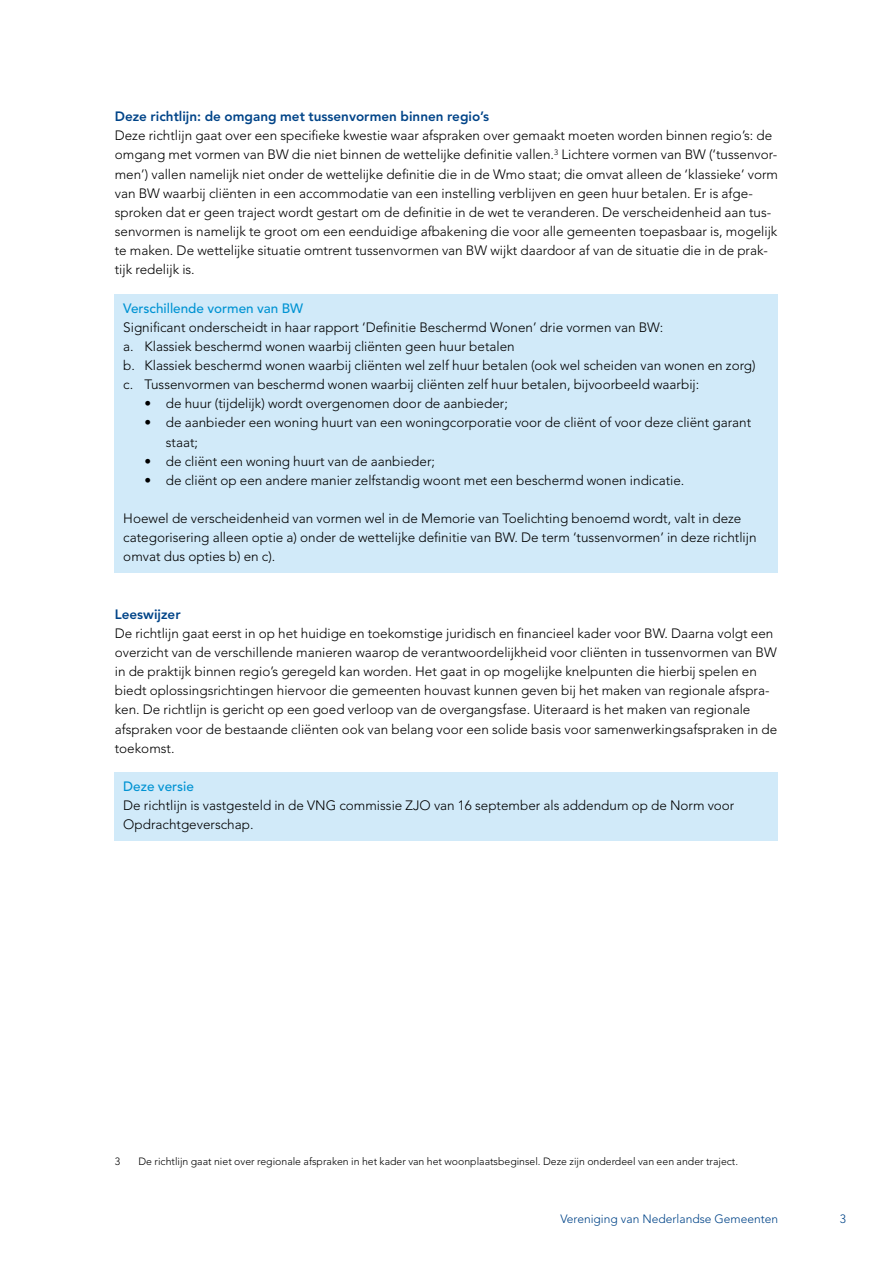
<style>
.page{position:relative;width:893px;height:1263px;background:#fff}
.page>*{position:absolute;margin:0;border:0;box-sizing:border-box;transform-origin:0 0}
.VNG_-_Broodtekst{font:300 13.5px/19.2px "Avenir LT Std";color:#000}
.aceer{font:300 13.5px/19.2px "Avenir LT Std";color:#000}
.VNG_-_Tussenkop{font:800 13.5px "Avenir LT Std";color:#048}
.aceer_kop{font:500 13.5px "Avenir LT Std";color:#0093d3}
.t1{font:300 12px "Avenir LT Std";color:#048}
.noot{font:300 10.5px "Avenir LT Std";color:#000}
</style>
<div class="page">
<div style="left:115px;top:294px;width:663px;height:30px;background:#d1eaf9"></div>
<div style="left:115px;top:313px;width:663px;height:30px;background:#d1eaf9"></div>
<div style="left:115px;top:332px;width:663px;height:31px;background:#d1eaf9"></div>
<div style="left:115px;top:351px;width:663px;height:31px;background:#d1eaf9"></div>
<div style="left:115px;top:370px;width:663px;height:31px;background:#d1eaf9"></div>
<div style="left:115px;top:389px;width:663px;height:31px;background:#d1eaf9"></div>
<div style="left:115px;top:409px;width:663px;height:49px;background:#d1eaf9"></div>
<div style="left:115px;top:447px;width:663px;height:30px;background:#d1eaf9"></div>
<div style="left:115px;top:466px;width:663px;height:31px;background:#d1eaf9"></div>
<div style="left:115px;top:485px;width:663px;height:31px;background:#d1eaf9"></div>
<div style="left:115px;top:504px;width:663px;height:69px;background:#d1eaf9"></div>
<div style="left:115px;top:772px;width:663px;height:31px;background:#d1eaf9"></div>
<div style="left:115px;top:791px;width:663px;height:50px;background:#d1eaf9"></div>
<h2 class="VNG_-_Tussenkop" style="left:115px;top:109px;width:376px">Deze richtlijn: de omgang met tussenvormen binnen regio’s</h2>
<p class="VNG_-_Broodtekst" style="left:115px;top:126px;width:665px">Deze richtlijn gaat over een specifieke kwestie waar afspraken over gemaakt moeten worden binnen regio’s: de omgang met vormen van BW die niet binnen de wettelijke definitie vallen.<sup>3</sup> Lichtere vormen van BW (‘tussenvor&shy;men’) vallen namelijk niet onder de wettelijke definitie die in de Wmo staat; die omvat alleen de ‘klassieke’ vorm van BW waarbij cliënten in een accommodatie van een instelling verblijven en geen huur betalen. Er is afge&shy;sproken dat er geen traject wordt gestart om de definitie in de wet te veranderen. De verscheidenheid aan tus&shy;senvormen is namelijk te groot om een eenduidige afbakening die voor alle gemeenten toepasbaar is, mogelijk te maken. De wettelijke situatie omtrent tussenvormen van BW wijkt daardoor af van de situatie die in de prak&shy;tijk redelijk is.</p>
<h2 class="aceer_kop" style="left:123px;top:300px;width:181px">Verschillende vormen van BW</h2>
<p class="aceer" style="left:123px;top:317px;width:541px">Significant onderscheidt in haar rapport ‘Definitie Beschermd Wonen’ drie vormen van BW:</p>
<p class="VNG_-_Broodtekst" style="left:123px;top:337px;width:393px">a. Klassiek beschermd wonen waarbij cliënten geen huur betalen</p>
<p class="VNG_-_Broodtekst" style="left:123px;top:356px;width:634px">b. Klassiek beschermd wonen waarbij cliënten wel zelf huur betalen (ook wel scheiden van wonen en zorg)</p>
<p class="VNG_-_Broodtekst" style="left:123px;top:375px;width:577px">c. Tussenvormen van beschermd wonen waarbij cliënten zelf huur betalen, bijvoorbeeld waarbij:</p>
<p class="VNG_-_Broodtekst" style="left:145px;top:394px;width:365px">• de huur (tijdelijk) wordt overgenomen door de aanbieder;</p>
<p class="VNG_-_Broodtekst" style="left:166px;top:413px;width:587px;text-indent:-21px">• de aanbieder een woning huurt van een woningcorporatie voor de cliënt of voor deze cliënt garant staat;</p>
<p class="VNG_-_Broodtekst" style="left:145px;top:451px;width:292px">• de cliënt een woning huurt van de aanbieder;</p>
<p class="VNG_-_Broodtekst" style="left:145px;top:471px;width:541px">• de cliënt op een andere manier zelfstandig woont met een beschermd wonen indicatie.</p>
<p class="aceer" style="left:123px;top:509px;width:635px">Hoewel de verscheidenheid van vormen wel in de Memorie van Toelichting benoemd wordt, valt in deze categorisering alleen optie a) onder de wettelijke definitie van BW. De term ‘tussenvormen’ in deze richtlijn omvat dus opties b) en c).</p>
<h2 class="VNG_-_Tussenkop" style="left:115px;top:606px;width:67px">Leeswijzer</h2>
<p class="VNG_-_Broodtekst" style="left:115px;top:624px;width:664px">De richtlijn gaat eerst in op het huidige en toekomstige juridisch en financieel kader voor BW. Daarna volgt een overzicht van de verschillende manieren waarop de verantwoordelijkheid voor cliënten in tussenvormen van BW in de praktijk binnen regio’s geregeld kan worden. Het gaat in op mogelijke knelpunten die hierbij spelen en biedt oplossingsrichtingen hiervoor die gemeenten houvast kunnen geven bij het maken van regionale afspra&shy;ken. De richtlijn is gericht op een goed verloop van de overgangsfase. Uiteraard is het maken van regionale afspraken voor de bestaande cliënten ook van belang voor een solide basis voor samenwerkingsafspraken in de toekomst.</p>
<h2 class="aceer_kop" style="left:123px;top:778px;width:72px">Deze versie</h2>
<p class="aceer" style="left:123px;top:796px;width:613px">De richtlijn is vastgesteld in de VNG commissie ZJO van 16 september als addendum op de Norm voor<br>Opdrachtgeverschap.</p>
<p class="noot" style="left:115px;top:1155px;width:7px">3</p>
<p class="noot" style="left:139px;top:1155px;width:601px">De richtlijn gaat niet over regionale afspraken in het kader van het woonplaatsbeginsel. Deze zijn onderdeel van een ander traject.</p>
<p class="t1" style="left:560px;top:1211px;width:219px">Vereniging van Nederlandse Gemeenten</p>
<p class="t1" style="left:840px;top:1211px;width:8px">3</p>
</div>
